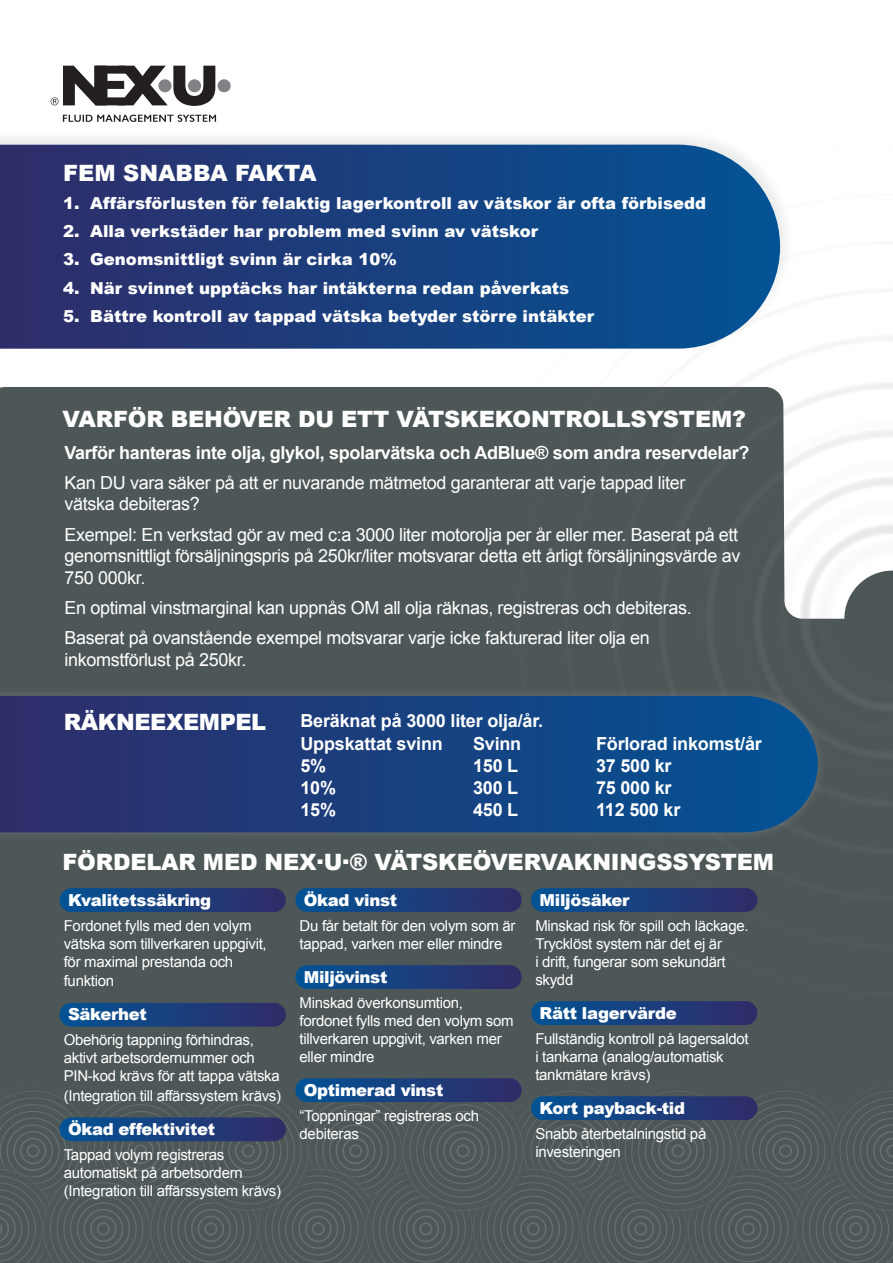
<style>
.page{position:relative;width:893px;height:1263px;background:#fff}
.page>*{position:absolute;margin:0;border:0;box-sizing:border-box;transform-origin:0 0}
.t1{font:900 22.5px "Arial";letter-spacing:-.01em;color:#fff}
.t2{font:18px/30.2px "Arial";letter-spacing:-.02em;color:#fff}
.t3{font:700 18px/22.2px "Arial";letter-spacing:-.01em;color:#fff}
.t4{font:900 16.5px "Arial";color:#fff}
.t5{font:900 16.5px "Arial";letter-spacing:-.02em;color:#fff}
.t6{font:15px/18px "Arial";letter-spacing:-.02em;color:#fff}
.s1{font-weight:400}
</style>
<div class="page">
<div style="left:0;top:387px;width:422px;height:697px;background:#4e5758"></div>
<div style="left:422px;top:387px;width:471px;height:697px;background:#4e5758"></div>
<div style="left:469px;top:387px;width:424px;height:657px;background:#4e5758"></div>
<div style="left:516px;top:387px;width:377px;height:609px;background:#4e5758"></div>
<div style="left:563px;top:387px;width:330px;height:562px;background:#4e5758"></div>
<div style="left:610px;top:387px;width:283px;height:515px;background:#4e5758"></div>
<svg style="left:657px;top:387px;width:236px;height:468px"></svg>
<svg style="left:705px;top:432px;width:188px;height:376px"></svg>
<svg style="left:0;top:1084px;width:893px;height:179px;background:#515a5b"></svg>
<svg style="left:752px;top:476px;width:141px;height:285px"></svg>
<svg style="left:51px;top:66px;width:180px;height:40px"></svg>
<svg style="left:63px;top:115px;width:153px;height:7px"></svg>
<div style="left:0;top:686px;width:827px;height:156px;background:#fff;opacity:.17"></div>
<svg style="left:0;top:696px;width:818px;height:136px;background:#19407e"></svg>
<div style="left:0;top:129px;width:794px;height:223px;background:#4e5758;opacity:.11"></div>
<svg style="left:0;top:145px;width:780px;height:204px;background:#1d417f"></svg>
<svg style="left:883px;top:1016px;width:10px;height:20px"></svg>
<div style="left:62px;top:406px;width:685px;height:23px;background:#4e5758"></div>
<div style="left:63px;top:849px;width:711px;height:23px;background:#4e5758"></div>
<div style="left:60px;top:888px;width:226px;height:24px;background:linear-gradient(to right,#025395,#312c67);border-radius:12px"></div>
<div style="left:60px;top:1003px;width:226px;height:24px;background:linear-gradient(to right,#025395,#312c67);border-radius:12px"></div>
<div style="left:60px;top:1117px;width:226px;height:24px;background:linear-gradient(to right,#025395,#312c67);border-radius:12px"></div>
<div style="left:295px;top:888px;width:227px;height:24px;background:linear-gradient(to right,#025395,#312b67);border-radius:12px"></div>
<div style="left:295px;top:965px;width:227px;height:24px;background:linear-gradient(to right,#025395,#312b67);border-radius:12px"></div>
<div style="left:295px;top:1078px;width:227px;height:24px;background:linear-gradient(to right,#025395,#312b67);border-radius:12px"></div>
<div style="left:531px;top:888px;width:226px;height:24px;background:linear-gradient(to right,#025395,#302c68);border-radius:12px"></div>
<div style="left:531px;top:1001px;width:226px;height:24px;background:linear-gradient(to right,#025395,#302c68);border-radius:12px"></div>
<div style="left:531px;top:1096px;width:226px;height:24px;background:linear-gradient(to right,#025395,#302c68);border-radius:12px"></div>
<p class="t1" style="left:63px;top:156px;width:255px">FEM SNABBA FAKTA</p>
<p class="t4" style="left:63px;top:191px;width:645px">1. Affärsförlusten för felaktig lagerkontroll av vätskor är ofta förbisedd</p>
<p class="t4" style="left:63px;top:219px;width:476px">2. Alla verkstäder har problem med svinn av vätskor</p>
<p class="t4" style="left:63px;top:248px;width:335px">3. Genomsnittligt svinn är cirka 10%</p>
<p class="t4" style="left:63px;top:276px;width:507px">4. När svinnet upptäcks har intäkterna redan påverkats</p>
<p class="t4" style="left:63px;top:304px;width:532px">5. Bättre kontroll av tappad vätska betyder större intäkter</p>
<p class="t1" style="left:62px;top:403px;width:685px">VARFÖR BEHÖVER DU ETT VÄTSKEKONTROLLSYSTEM?</p>
<p class="t3" style="left:65px;top:438px;width:686px;line-height:30.2px">Varför hanteras inte olja, glykol, spolarvätska och AdBlue® som andra reservdelar?<br><span class="s1">Kan DU vara säker på att er nuvarande mätmetod garanterar att varje tappad liter</span></p>
<p class="t2" style="left:65px;top:489px;width:675px">vätska debiteras?<br>Exempel: En verkstad gör av med c:a 3000 liter motorolja per år eller mer. Baserat på ett</p>
<p class="t2" style="left:65px;top:545px;width:677px;line-height:21.6px">genomsnittligt försäljningspris på 250kr/liter motsvarar detta ett årligt försäljningsvärde av<br>750 000kr.</p>
<p class="t2" style="left:65px;top:593px;width:629px">En optimal vinstmarginal kan uppnås OM all olja räknas, registreras och debiteras.<br>Baserat på ovanstående exempel motsvarar varje icke fakturerad liter olja en</p>
<p class="t2" style="left:65px;top:644px;width:183px">inkomstförlust på 250kr.</p>
<p class="t1" style="left:64px;top:706px;width:204px">RÄKNEEXEMPEL</p>
<p class="t3" style="left:300px;top:710px;width:244px">Beräknat på 3000 liter olja/år.<br>Uppskattat svinn</p>
<p class="t3" style="left:473px;top:733px;width:50px">Svinn</p>
<p class="t3" style="left:596px;top:733px;width:167px">Förlorad inkomst/år</p>
<p class="t3" style="left:300px;top:755px;width:27px">5%</p>
<p class="t3" style="left:473px;top:755px;width:47px">150 L</p>
<p class="t3" style="left:596px;top:755px;width:77px">37 500 kr</p>
<p class="t3" style="left:300px;top:777px;width:37px">10%</p>
<p class="t3" style="left:473px;top:777px;width:47px">300 L</p>
<p class="t3" style="left:596px;top:777px;width:77px">75 000 kr</p>
<p class="t3" style="left:300px;top:799px;width:37px">15%</p>
<p class="t3" style="left:473px;top:799px;width:47px">450 L</p>
<p class="t3" style="left:596px;top:799px;width:86px">112 500 kr</p>
<p class="t1" style="left:62px;top:846px;width:713px">FÖRDELAR MED NEX·U·® VÄTSKEÖVERVAKNINGSSYSTEM</p>
<p class="t5" style="left:68px;top:888px;width:145px">Kvalitetssäkring</p>
<p class="t6" style="left:64px;top:917px;width:204px">Fordonet fylls med den volym vätska som tillverkaren uppgivit, för maximal prestanda och</p>
<p class="t6" style="left:64px;top:972px;width:52px">funktion</p>
<p class="t5" style="left:68px;top:1002px;width:80px">Säkerhet</p>
<p class="t6" style="left:64px;top:1031px;width:218px">Obehörig tappning förhindras, aktivt arbetsordernummer och<br>PIN-kod krävs för att tappa vätska</p>
<p class="t6" style="left:64px;top:1087px;width:219px">(Integration till affärssystem krävs)</p>
<p class="t5" style="left:68px;top:1117px;width:149px">Ökad effektivitet</p>
<p class="t6" style="left:64px;top:1146px;width:219px">Tappad volym registreras automatiskt på arbetsordern (Integration till affärssystem krävs)</p>
<p class="t5" style="left:304px;top:888px;width:95px">Ökad vinst</p>
<p class="t6" style="left:300px;top:916px;width:218px">Du får betalt för den volym som är tappad, varken mer eller mindre</p>
<p class="t5" style="left:304px;top:965px;width:85px">Miljövinst</p>
<p class="t6" style="left:300px;top:994px;width:216px">Minskad överkonsumtion, fordonet fylls med den volym som tillverkaren uppgivit, varken mer eller mindre</p>
<p class="t5" style="left:304px;top:1078px;width:141px">Optimerad vinst</p>
<p class="t6" style="left:300px;top:1107px;width:181px">“Toppningar” registreras och debiteras</p>
<p class="t5" style="left:540px;top:888px;width:91px">Miljösäker</p>
<p class="t6" style="left:535px;top:916px;width:215px">Minskad risk för spill och läckage.<br>Trycklöst system när det ej är<br>i drift, fungerar som sekundärt skydd</p>
<p class="t5" style="left:540px;top:1001px;width:139px">Rätt lagervärde</p>
<p class="t6" style="left:535px;top:1030px;width:215px">Fullständig kontroll på lagersaldot i tankarna (analog/automatisk tankmätare krävs)</p>
<p class="t5" style="left:540px;top:1096px;width:147px">Kort payback-tid</p>
<p class="t6" style="left:535px;top:1125px;width:172px">Snabb återbetalningstid på investeringen</p>
</div>
